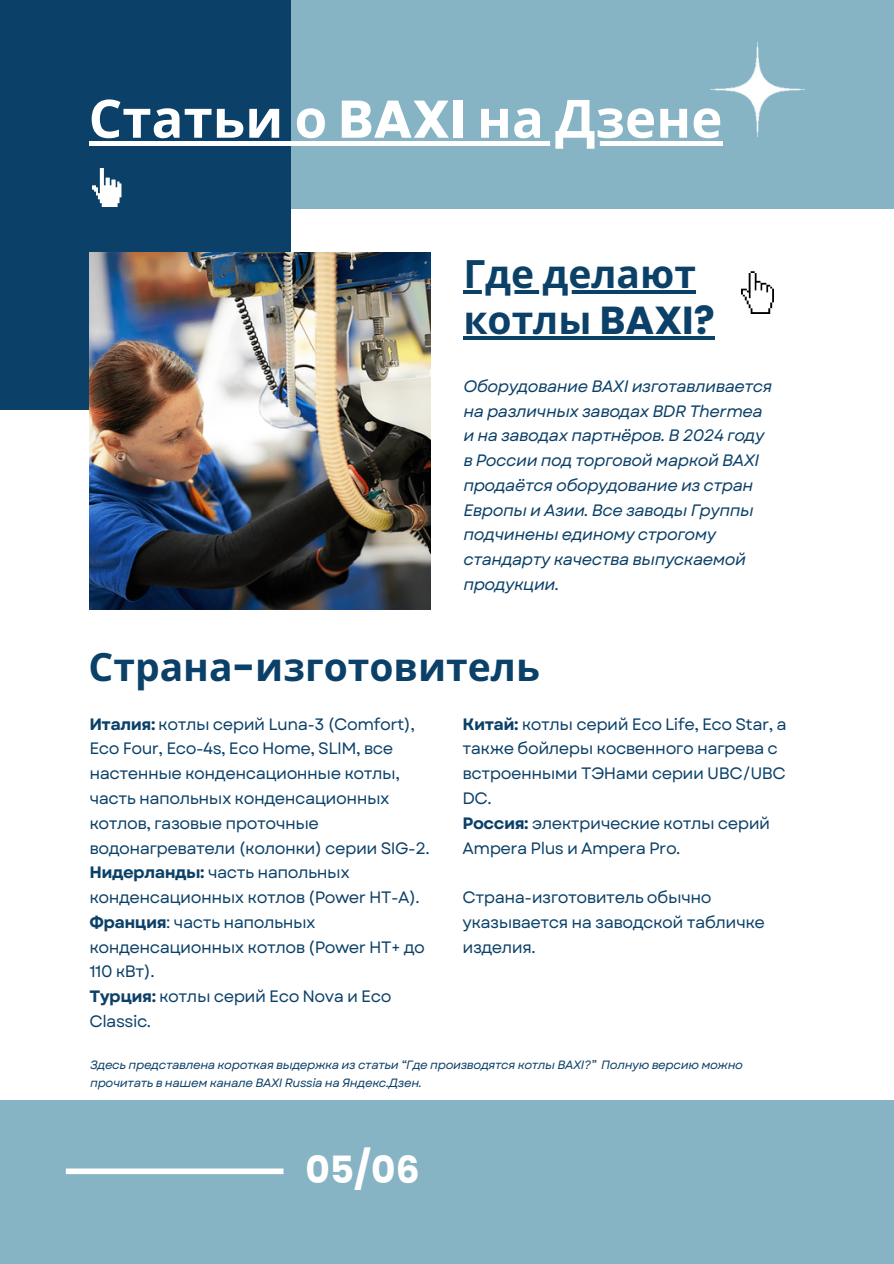
<style>
.page{position:relative;width:894px;height:1264px;background:#fff}
.page>*{position:absolute;margin:0;border:0;box-sizing:border-box;transform-origin:0 0}
.t1{font:700 52.8px "Noto Sans";color:#fff}
.t2{font:700 39px/46.2px "Noto Sans";color:#0b4068}
.t3{font:700 37.5px "Poppins";color:#fff}
.t4{font:16.5px/24.8px "Garet";letter-spacing:-.03em;color:#0b4068}
.t5{font:italic 16.5px/24.8px "Garet";letter-spacing:-.03em;color:#0b4068}
.t6{font:italic 12px/18px "Garet";letter-spacing:-.03em;color:#0b4068}
.s1{font-family:"Poppins"}
.s2{font-weight:700}
</style>
<div class="page">
<div style="left:89px;top:0;width:804px;height:209px;background:#86b4c4"></div>
<div style="left:0;top:0;width:290px;height:410px;background:#0b4068"></div>
<div style="left:0;top:1099px;width:893px;height:164px;background:#86b4c4"></div>
<hr style="left:463px;top:290px;width:232px;height:3px;background:#0b4068">
<hr style="left:463px;top:336px;width:251px;height:3px;background:#0b4068">
<img style="left:89px;top:253px;width:341px;height:356px">
<div style="left:89px;top:141px;width:633px;height:5px;background:#fff"></div>
<img style="left:710px;top:43px;width:94px;height:93px">
<div style="left:66px;top:1168px;width:217px;height:6px;background:#fff"></div>
<svg style="left:92px;top:168px;width:30px;height:39px"></svg>
<svg style="left:741px;top:271px;width:32px;height:43px"></svg>
<h3 class="t1" style="left:89px;top:81px;width:635px">Статьи о <span class="s1">BAXI</span> на Дзене</h3>
<p class="t2" style="left:463px;top:249px;width:253px">Где делают котлы <span class="s1">BAXI?</span></p>
<h1 class="t5" style="left:463px;top:374px;width:310px">Оборудование BAXI изготавливается на различных заводах BDR Thermea и на заводах партнёров. В 2024 году в России под торговой маркой BAXI продаётся оборудование из стран<br>Европы и Азии. Все заводы Группы подчинены единому строгому стандарту качества выпускаемой продукции.</h1>
<h4 class="t2" style="left:89px;top:642px;width:453px">Страна<span class="s1">-</span>изготовитель</h4>
<p class="t4" style="left:89px;top:711px;width:342px"><span class="s2">Италия:</span> котлы серий Luna-3 (Comfort),<br>Eco Four, Eco-4s, Eco Home, SLIM, все настенные конденсационные котлы, часть напольных конденсационных котлов, газовые проточные водонагреватели (колонки) серии SIG-2.<br><span class="s2">Нидерланды:</span> часть напольных конденсационных котлов (Power HT-A).<br><span class="s2">Франция</span>: часть напольных конденсационных котлов (Power HT+ до<br>110 кВт).<br><span class="s2">Турция:</span> котлы серий Eco Nova и Eco<br>Classic.</p>
<h4 class="t4" style="left:462px;top:711px;width:325px"><span class="s2">Китай:</span> котлы серий Eco Life, Eco Star, а также бойлеры косвенного нагрева с встроенными ТЭНами серии UBC/UBC<br>DC.<br><span class="s2">Россия:</span> электрические котлы серий<br>Ampera Plus и Ampera Pro.</h4>
<h3 class="t4" style="left:462px;top:885px;width:304px">Страна-изготовитель обычно указывается на заводской табличке изделия.</h3>
<h4 class="t6" style="left:90px;top:1055px;width:654px">Здесь представлена короткая выдержка из статьи “Где производятся котлы BAXI?” Полную версию можно прочитать в нашем канале BAXI Russia на Яндекс.Дзен.</h4>
<p class="t3" style="left:305px;top:1143px;width:116px">05/06</p>
</div>
